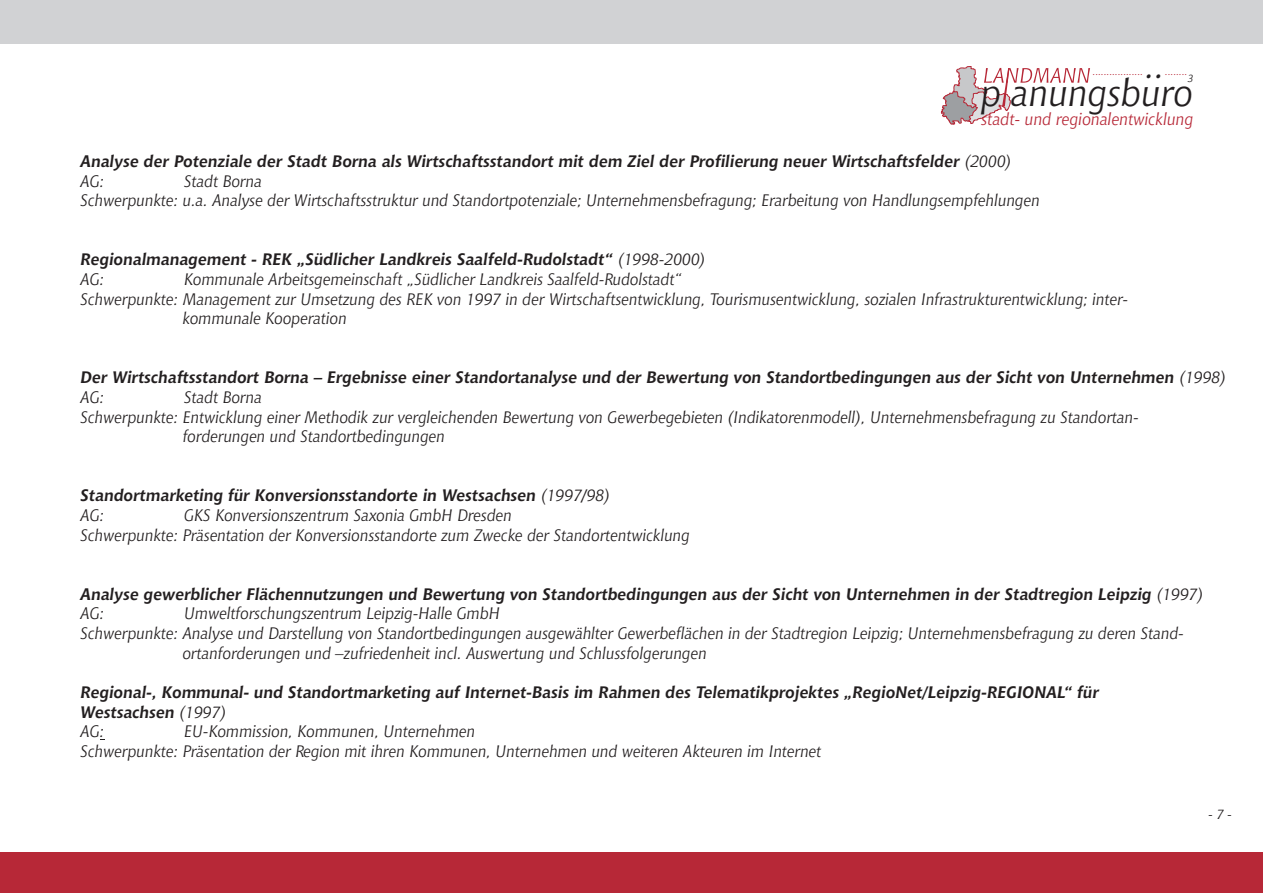
<style>
.page{position:relative;width:1263px;height:893px;background:#fff}
.page>*{position:absolute;margin:0;border:0;box-sizing:border-box;transform-origin:0 0}
.t1{font:italic 37.95px "Chianti BT";color:#231f20}
.t2{font:italic 36.15px "Chianti BT";color:#231f20}
.t3{font:italic 16.95px "Chianti BT";color:#b72837}
.t4{font:italic 16.5px/19.6px "Chianti BT";color:#231f20}
.t5{font:italic 700 16.5px/19.6px "Chianti BT";color:#231f20}
.t6{font:italic 13.5px "Chianti BT";color:#231f20}
.t7{font:italic 10.5px "Chianti BT";color:#231f20}
.t8{font:italic 10.35px "Chianti BT";color:#b72837}
.s1{font-weight:400}
</style>
<div class="page">
<div style="left:0;top:0;width:1263px;height:44px;background:#d1d2d4"></div>
<div style="left:0;top:852px;width:1263px;height:41px;background:#b72837"></div>
<svg style="left:941px;top:66px;width:149px;height:59px"></svg>
<p class="t8" style="left:1093px;top:68px;width:52px">..................</p>
<h2 class="t2" style="left:1145px;top:50px;width:21px">..</h2>
<p class="t8" style="left:1165px;top:67px;width:24px">........</p>
<p class="t7" style="left:1188px;top:74px;width:7px">3</p>
<h1 class="t1" style="left:981px;top:77px;width:214px">p anungsburo</h1>
<p class="t3" style="left:981px;top:112px;width:213px">stadt- und regionalentwicklung</p>
<p class="t5" style="left:81px;top:153px;width:932px">Analyse der Potenziale der Stadt Borna als Wirtschaftsstandort mit dem Ziel der Profilierung neuer Wirtschaftsfelder <span class="s1">(2000)<br>AG:</span></p>
<p class="t4" style="left:81px;top:173px;width:961px;text-indent:104px">Stadt Borna<br>Schwerpunkte: u.a. Analyse der Wirtschaftsstruktur und Standortpotenziale; Unternehmensbefragung; Erarbeitung von Handlungsempfehlungen</p>
<p class="t5" style="left:81px;top:251px;width:626px">Regionalmanagement - REK „Südlicher Landkreis Saalfeld-Rudolstadt“ <span class="s1">(1998-2000)<br>AG:</span></p>
<p class="t4" style="left:184px;top:271px;width:499px">Kommunale Arbeitsgemeinschaft „Südlicher Landkreis Saalfeld-Rudolstadt“</p>
<p class="t4" style="left:81px;top:291px;width:1049px">Schwerpunkte: Management zur Umsetzung des REK von 1997 in der Wirtschaftsentwicklung, Tourismusentwicklung, sozialen Infrastrukturentwicklung; inter-</p>
<p class="t4" style="left:183px;top:310px;width:166px">kommunale Kooperation</p>
<p class="t5" style="left:81px;top:369px;width:1147px">Der Wirtschaftsstandort Borna – Ergebnisse einer Standortanalyse und der Bewertung von Standortbedingungen aus der Sicht von Unternehmen <span class="s1">(1998)<br>AG:</span></p>
<p class="t4" style="left:184px;top:389px;width:79px">Stadt Borna</p>
<p class="t4" style="left:81px;top:408px;width:1060px">Schwerpunkte: Entwicklung einer Methodik zur vergleichenden Bewertung von Gewerbegebieten (Indikatorenmodell), Unternehmensbefragung zu Standortan-</p>
<p class="t4" style="left:183px;top:428px;width:264px">forderungen und Standortbedingungen</p>
<p class="t5" style="left:81px;top:487px;width:531px">Standortmarketing für Konversionsstandorte in Westsachsen <span class="s1">(1997/98)<br>AG:</span></p>
<p class="t4" style="left:81px;top:507px;width:611px;text-indent:104px">GKS Konversionszentrum Saxonia GmbH Dresden<br>Schwerpunkte: Präsentation der Konversionsstandorte zum Zwecke der Standortentwicklung</p>
<p class="t5" style="left:81px;top:586px;width:1124px">Analyse gewerblicher Flächennutzungen und Bewertung von Standortbedingungen aus der Sicht von Unternehmen in der Stadtregion Leipzig <span class="s1">(1997)<br>AG:</span></p>
<p class="t4" style="left:184px;top:605px;width:317px">Umweltforschungszentrum Leipzig-Halle GmbH</p>
<p class="t4" style="left:81px;top:625px;width:1105px">Schwerpunkte: Analyse und Darstellung von Standortbedingungen ausgewählter Gewerbeflächen in der Stadtregion Leipzig; Unternehmensbefragung zu deren Stand-</p>
<p class="t4" style="left:183px;top:644px;width:526px">ortanforderungen und –zufriedenheit incl. Auswertung und Schlussfolgerungen</p>
<p class="t5" style="left:81px;top:684px;width:1020px">Regional-, Kommunal- und Standortmarketing auf Internet-Basis im Rahmen des Telematikprojektes „RegioNet/Leipzig-REGIONAL“ für<br>Westsachsen <span class="s1">(1997)<br>AG:</span></p>
<p class="t4" style="left:81px;top:723px;width:742px;text-indent:104px">EU-Kommission, Kommunen, Unternehmen<br>Schwerpunkte: Präsentation der Region mit ihren Kommunen, Unternehmen und weiteren Akteuren im Internet</p>
<p class="t6" style="left:1208px;top:809px;width:25px">- 7 -</p>
</div>
